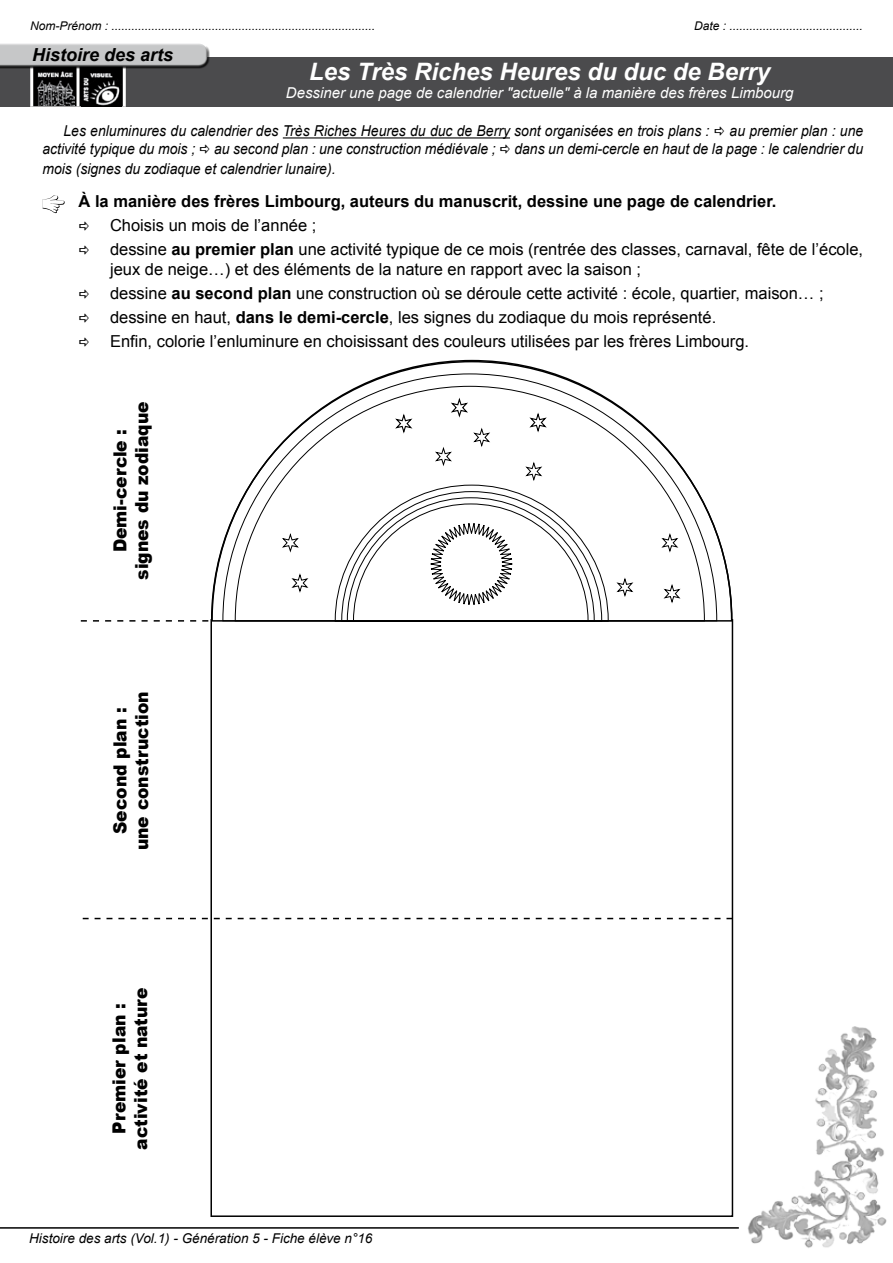
<style>
.page{position:relative;width:893px;height:1263px;background:#fff}
.page>*{position:absolute;margin:0;border:0;box-sizing:border-box;transform-origin:0 0}
.t1{font:italic 700 24px "Arial";color:#fff}
.t2{font:900 18px/21.6px "Arial";color:#000;text-align:center;scale:.95 1}
.t3{font:italic 700 18px "Arial";color:#000}
.t4{font:16.5px/24px "Arial";color:#000}
.t5{font:700 16.5px "Arial";color:#000}
.t6{font:italic 15px/19.8px "Arial";color:#000;scale:.93 1}
.t7{font:italic 15px "Arial";color:#fff}
.t8{font:italic 13.5px "Arial";color:#000}
.t9{font:italic 12px "Arial";color:#000}
.s1{font-weight:700}
</style>
<div class="page">
<hr style="left:283px;top:137px;width:227px;height:1px;background:#000">
<svg style="left:43px;top:195px;width:22px;height:18px"></svg>
<div style="left:0;top:57px;width:893px;height:50px;background:#4b4b4d"></div>
<svg style="left:30px;top:69px;width:96px;height:38px"></svg>
<div style="left:0;top:42px;width:208px;height:25px;background:#fff;opacity:.75"></div>
<div style="left:0;top:46px;width:210px;height:23px;background:#000;opacity:.75"></div>
<hr style="left:0;top:1227px;width:739px;height:2px;background:#000">
<img style="left:35px;top:69px;width:39px;height:36px">
<img style="left:82px;top:71px;width:39px;height:35px">
<img style="left:747px;top:1026px;width:140px;height:222px">
<svg style="left:210px;top:359px;width:524px;height:858px"></svg>
<svg style="left:210px;top:360px;width:523px;height:262px"></svg>
<svg style="left:222px;top:373px;width:495px;height:249px"></svg>
<svg style="left:234px;top:386px;width:471px;height:236px"></svg>
<svg style="left:291px;top:572px;width:18px;height:22px"></svg>
<svg style="left:281px;top:532px;width:19px;height:21px"></svg>
<svg style="left:616px;top:577px;width:18px;height:21px"></svg>
<svg style="left:663px;top:583px;width:18px;height:21px"></svg>
<svg style="left:661px;top:532px;width:18px;height:21px"></svg>
<svg style="left:334px;top:396px;width:275px;height:226px"></svg>
<svg style="left:81px;top:620px;width:127px;height:2px"></svg>
<svg style="left:83px;top:918px;width:649px;height:1px"></svg>
<p class="t9" style="left:30px;top:18px;width:346px">Nom-Prénom : ...............................................................................</p>
<p class="t9" style="left:694px;top:18px;width:170px">Date : ........................................</p>
<p class="t3" style="left:32px;top:43px;width:143px">Histoire des arts</p>
<h1 class="t1" style="left:309px;top:56px;width:463px">Les Très Riches Heures du duc de Berry</h1>
<p class="t7" style="left:286px;top:83px;width:509px">Dessiner une page de calendrier "actuelle" à la manière des frères Limbourg</p>
<p class="t6" style="left:64px;top:121px;width:696px">Les enluminures du calendrier des Très Riches Heures du duc de Berry sont organisées en trois plans :</p>
<p class="t6" style="left:730px;top:121px;width:145px">au premier plan : une</p>
<p class="t6" style="left:43px;top:139px;width:166px">activité typique du mois ;</p>
<p class="t6" style="left:43px;top:139px;width:884px;text-indent:172px">au second plan : une construction médiévale ; dans un demi-cercle en haut de la page : le calendrier du mois (signes du zodiaque et calendrier lunaire).</p>
<p class="t5" style="left:79px;top:190px;width:699px">À la manière des frères Limbourg, auteurs du manuscrit, dessine une page de calendrier.</p>
<p class="t4" style="left:110px;top:213px;width:755px">Choisis un mois de l’année ;<br>dessine <span class="s1">au premier plan</span> une activité typique de ce mois (rentrée des classes, carnaval, fête de l’école,</p>
<p class="t4" style="left:110px;top:257px;width:715px">jeux de neige…) et des éléments de la nature en rapport avec la saison ;<br>dessine <span class="s1">au second plan</span> une construction où se déroule cette activité : école, quartier, maison… ; dessine en haut, <span class="s1">dans le demi-cercle</span>, les signes du zodiaque du mois représenté.<br>Enfin, colorie l’enluminure en choisissant des couleurs utilisées par les frères Limbourg.</p>
<p class="t2" style="left:109px;top:580px;width:189px;rotate:-90deg">Demi-cercle : signes du zodiaque</p>
<p class="t2" style="left:109px;top:850px;width:169px;rotate:-90deg">Second plan : une construction</p>
<p class="t2" style="left:108px;top:1150px;width:172px;rotate:-90deg">Premier plan : activité et nature</p>
<p class="t8" style="left:29px;top:1229px;width:345px">Histoire des arts (Vol.1) - Génération 5 - Fiche élève n°16</p>
</div>
